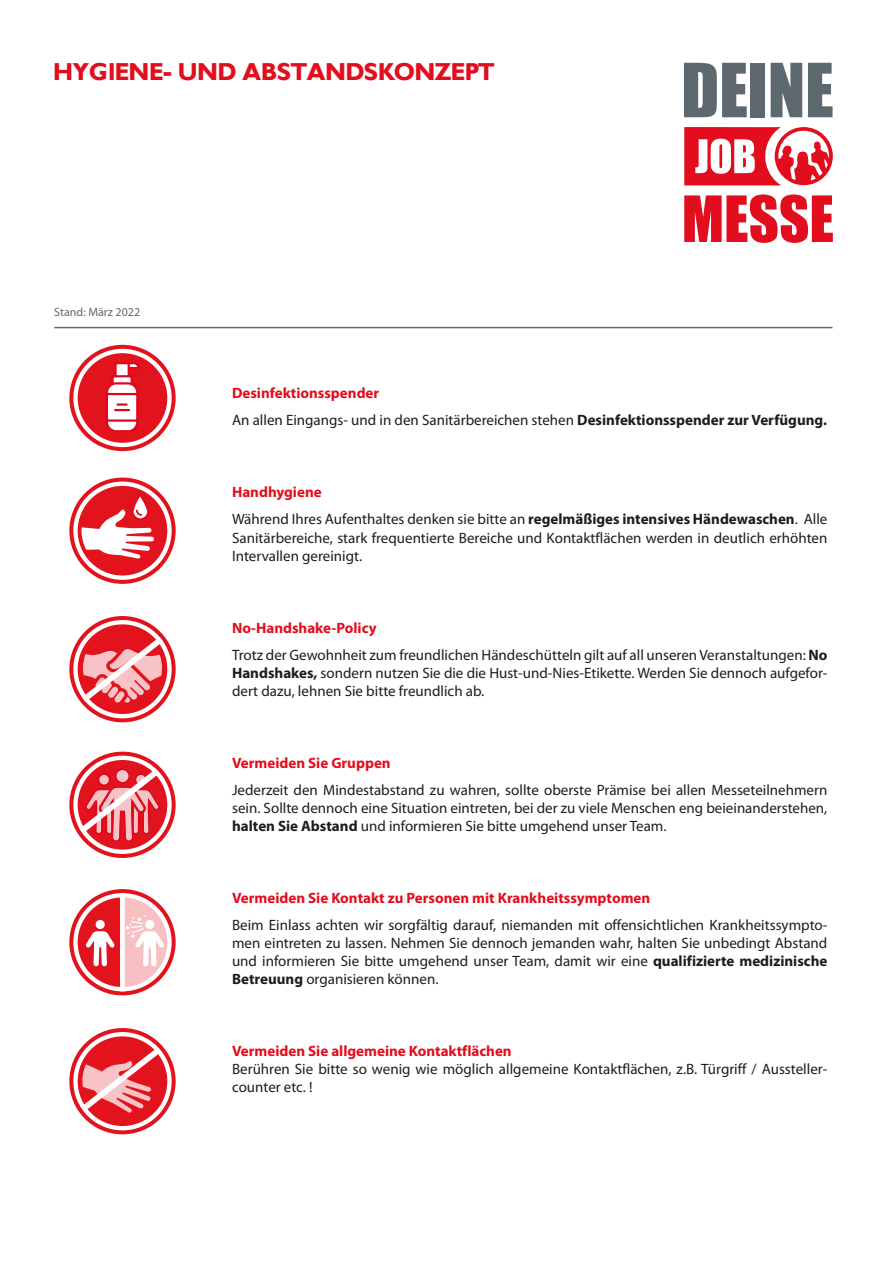
<style>
.page{position:relative;width:893px;height:1263px;background:#fff}
.page>*{position:absolute;margin:0;border:0;box-sizing:border-box;transform-origin:0 0}
.t1{font:700 24px "Gibson";color:#e20d1d}
.t2{font:15px/18px "Myriad Pro";color:#1d1d1b}
.t3{font:700 15px "Myriad Pro";color:#e20d1d}
.t4{font:12px "Myriad Pro";color:#5e696f}
.s1{font-weight:700;color:#e20d1d}
.s2{font-weight:700}
</style>
<div class="page">
<hr style="left:54px;top:327px;width:778px;height:1px;background:#5e696f">
<svg style="left:684px;top:63px;width:63px;height:54px"></svg>
<div style="left:751px;top:63px;width:14px;height:54px;background:#5e696f"></div>
<svg style="left:771px;top:63px;width:31px;height:54px;background:#6f797e"></svg>
<svg style="left:808px;top:63px;width:24px;height:54px"></svg>
<svg style="left:684px;top:194px;width:149px;height:49px"></svg>
<svg style="left:684px;top:127px;width:149px;height:58px"></svg>
<svg style="left:69px;top:345px;width:107px;height:106px"></svg>
<svg style="left:73px;top:349px;width:99px;height:98px"></svg>
<svg style="left:69px;top:477px;width:107px;height:107px"></svg>
<svg style="left:73px;top:482px;width:99px;height:98px"></svg>
<svg style="left:69px;top:616px;width:107px;height:106px"></svg>
<svg style="left:73px;top:620px;width:99px;height:98px"></svg>
<svg style="left:69px;top:752px;width:107px;height:106px"></svg>
<svg style="left:73px;top:756px;width:99px;height:98px"></svg>
<svg style="left:69px;top:889px;width:107px;height:106px"></svg>
<svg style="left:73px;top:893px;width:99px;height:98px"></svg>
<div style="left:120px;top:893px;width:5px;height:98px;background:#fff"></div>
<svg style="left:69px;top:1028px;width:107px;height:106px"></svg>
<svg style="left:73px;top:1032px;width:99px;height:98px"></svg>
<h1 class="t1" style="left:54px;top:58px;width:442px">HYGIENE- UND ABSTANDSKONZEPT</h1>
<p class="t4" style="left:54px;top:305px;width:87px">Stand: März 2022</p>
<p class="t2" style="left:232px;top:380px;width:596px;line-height:27px"><span class="s1">Desinfektionsspender<br></span>An allen Eingangs- und in den Sanitärbereichen stehen <span class="s2">Desinfektionsspender zur Verfügung.</span></p>
<p class="t2" style="left:232px;top:479px;width:597px;line-height:27px"><span class="s1">Handhygiene<br></span>Während Ihres Aufenthaltes denken sie bitte an <span class="s2">regelmäßiges intensives Händewaschen</span>. Alle</p>
<p class="t2" style="left:232px;top:528px;width:597px">Sanitärbereiche, stark frequentierte Bereiche und Kontaktflächen werden in deutlich erhöhten<br>Intervallen gereinigt.</p>
<p class="t2" style="left:232px;top:614px;width:597px;line-height:27px"><span class="s1">No-Handshake-Policy<br></span>Trotz der Gewohnheit zum freundlichen Händeschütteln gilt auf all unseren Veranstaltungen: <span class="s2">No</span></p>
<p class="t2" style="left:232px;top:663px;width:597px"><span class="s2">Handshakes,</span> sondern nutzen Sie die die Hust-und-Nies-Etikette. Werden Sie dennoch aufgefor&shy;dert dazu, lehnen Sie bitte freundlich ab.</p>
<p class="t3" style="left:232px;top:753px;width:160px">Vermeiden Sie Gruppen</p>
<p class="t2" style="left:232px;top:780px;width:597px;text-align:justify">Jederzeit den Mindestabstand zu wahren, sollte oberste Prämise bei allen Messeteilnehmern sein. Sollte dennoch eine Situation eintreten, bei der zu viele Menschen eng beieinanderstehen, <span class="s2">halten Sie Abstand</span> und informieren Sie bitte umgehend unser Team.</p>
<p class="t3" style="left:232px;top:888px;width:420px">Vermeiden Sie Kontakt zu Personen mit Krankheitssymptomen</p>
<p class="t2" style="left:232px;top:915px;width:597px;text-align:justify">Beim Einlass achten wir sorgfältig darauf, niemanden mit offensichtlichen Krankheitssympto&shy;men eintreten zu lassen. Nehmen Sie dennoch jemanden wahr, halten Sie unbedingt Abstand und informieren Sie bitte umgehend unser Team, damit wir eine <span class="s2">qualifizierte medizinische Betreuung</span> organisieren können.</p>
<p class="t3" style="left:232px;top:1041px;width:281px">Vermeiden Sie allgemeine Kontaktflächen</p>
<p class="t2" style="left:232px;top:1059px;width:597px">Berühren Sie bitte so wenig wie möglich allgemeine Kontaktflächen, z.B. Türgriff / Aussteller&shy;counter etc. !</p>
</div>
